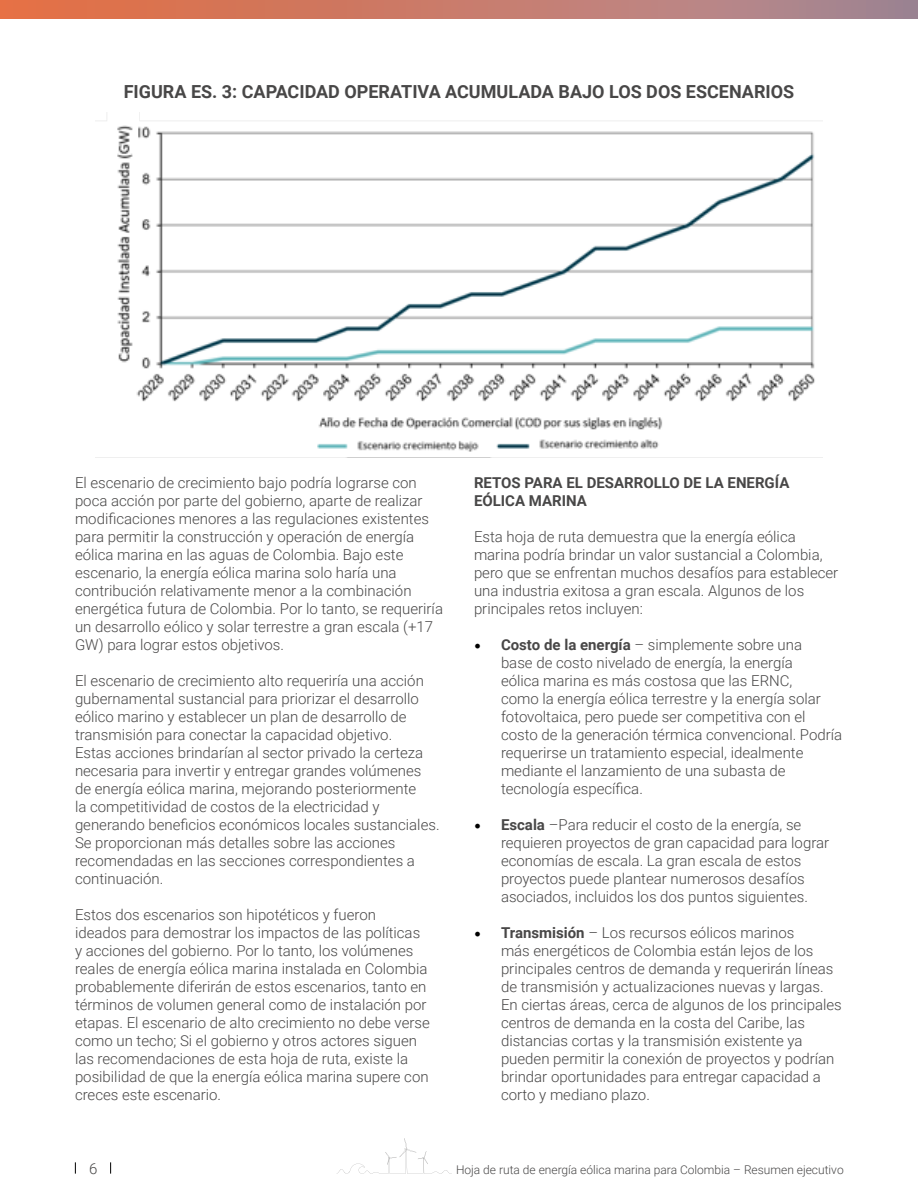
<style>
.page{position:relative;width:918px;height:1188px;background:#fff}
.page>*{position:absolute;margin:0;border:0;box-sizing:border-box;transform-origin:0 0}
.t1{font:700 18px "Roboto";color:#484747}
.t2{font:300 15px/18px "Roboto";color:#484747}
.t3{font:700 15px/18px "Roboto";color:#484747}
.t4{font:300 12px "Roboto";color:#484747}
.s1{font-family:"Minion Pro";font-weight:400;font-size:18px;color:#000}
.s2{font-weight:700}
</style>
<div class="page">
<svg style="left:75px;top:1162px;width:1px;height:12px"></svg>
<svg style="left:110px;top:1162px;width:1px;height:12px"></svg>
<svg style="left:336px;top:1138px;width:116px;height:36px"></svg>
<div style="left:0;top:0;width:918px;height:19px;background:linear-gradient(to right,#e76f42,#a68997)"></div>
<img style="left:96px;top:113px;width:726px;height:345px">
<p class="t1" style="left:124px;top:78px;width:672px">FIGURA ES. 3: CAPACIDAD OPERATIVA ACUMULADA BAJO LOS DOS ESCENARIOS</p>
<p class="t2" style="left:75px;top:473px;width:370px">El escenario de crecimiento bajo podría lograrse con poca acción por parte del gobierno, aparte de realizar modificaciones menores a las regulaciones existentes para permitir la construcción y operación de energía eólica marina en las aguas de Colombia. Bajo este escenario, la energía eólica marina solo haría una contribución relativamente menor a la combinación energética futura de Colombia. Por lo tanto, se requeriría un desarrollo eólico y solar terrestre a gran escala (+17<br>GW) para lograr estos objetivos.</p>
<p class="t2" style="left:75px;top:671px;width:366px">El escenario de crecimiento alto requeriría una acción gubernamental sustancial para priorizar el desarrollo eólico marino y establecer un plan de desarrollo de transmisión para conectar la capacidad objetivo.<br>Estas acciones brindarían al sector privado la certeza necesaria para invertir y entregar grandes volúmenes de energía eólica marina, mejorando posteriormente<br>la competitividad de costos de la electricidad y generando beneficios económicos locales sustanciales.<br>Se proporcionan más detalles sobre las acciones recomendadas en las secciones correspondientes a continuación.</p>
<p class="t2" style="left:75px;top:905px;width:356px">Estos dos escenarios son hipotéticos y fueron ideados para demostrar los impactos de las políticas y acciones del gobierno. Por lo tanto, los volúmenes reales de energía eólica marina instalada en Colombia probablemente diferirán de estos escenarios, tanto en términos de volumen general como de instalación por etapas. El escenario de alto crecimiento no debe verse como un techo; Si el gobierno y otros actores siguen las recomendaciones de esta hoja de ruta, existe la posibilidad de que la energía eólica marina supere con creces este escenario.</p>
<p class="t3" style="left:474px;top:473px;width:317px">RETOS PARA EL DESARROLLO DE LA ENERGÍA<br>EÓLICA MARINA</p>
<p class="t2" style="left:474px;top:527px;width:366px">Esta hoja de ruta demuestra que la energía eólica marina podría brindar un valor sustancial a Colombia, pero que se enfrentan muchos desafíos para establecer una industria exitosa a gran escala. Algunos de los principales retos incluyen:</p>
<p class="t2" style="left:501px;top:635px;width:343px;text-indent:-27px"><span class="s1">•</span> <span class="s2">Costo de la energía</span> – simplemente sobre una<br>base de costo nivelado de energía, la energía<br>eólica marina es más costosa que las ERNC,<br>como la energía eólica terrestre y la energía solar fotovoltaica, pero puede ser competitiva con el costo de la generación térmica convencional. Podría requerirse un tratamiento especial, idealmente mediante el lanzamiento de una subasta de tecnología específica.</p>
<p class="t2" style="left:501px;top:815px;width:330px;text-indent:-27px"><span class="s1">•</span> <span class="s2">Escala</span> –Para reducir el costo de la energía, se requieren proyectos de gran capacidad para lograr economías de escala. La gran escala de estos proyectos puede plantear numerosos desafíos asociados, incluidos los dos puntos siguientes.</p>
<p class="t2" style="left:501px;top:923px;width:342px;text-indent:-27px"><span class="s1">•</span> <span class="s2">Transmisión</span> – Los recursos eólicos marinos<br>más energéticos de Colombia están lejos de los principales centros de demanda y requerirán líneas de transmisión y actualizaciones nuevas y largas.<br>En ciertas áreas, cerca de algunos de los principales centros de demanda en la costa del Caribe, las distancias cortas y la transmisión existente ya pueden permitir la conexión de proyectos y podrían brindar oportunidades para entregar capacidad a corto y mediano plazo.</p>
<p class="t2" style="left:89px;top:1159px;width:10px">6</p>
<p class="t4" style="left:456px;top:1161px;width:389px">Hoja de ruta de energía eólica marina para Colombia – Resumen ejecutivo</p>
</div>
